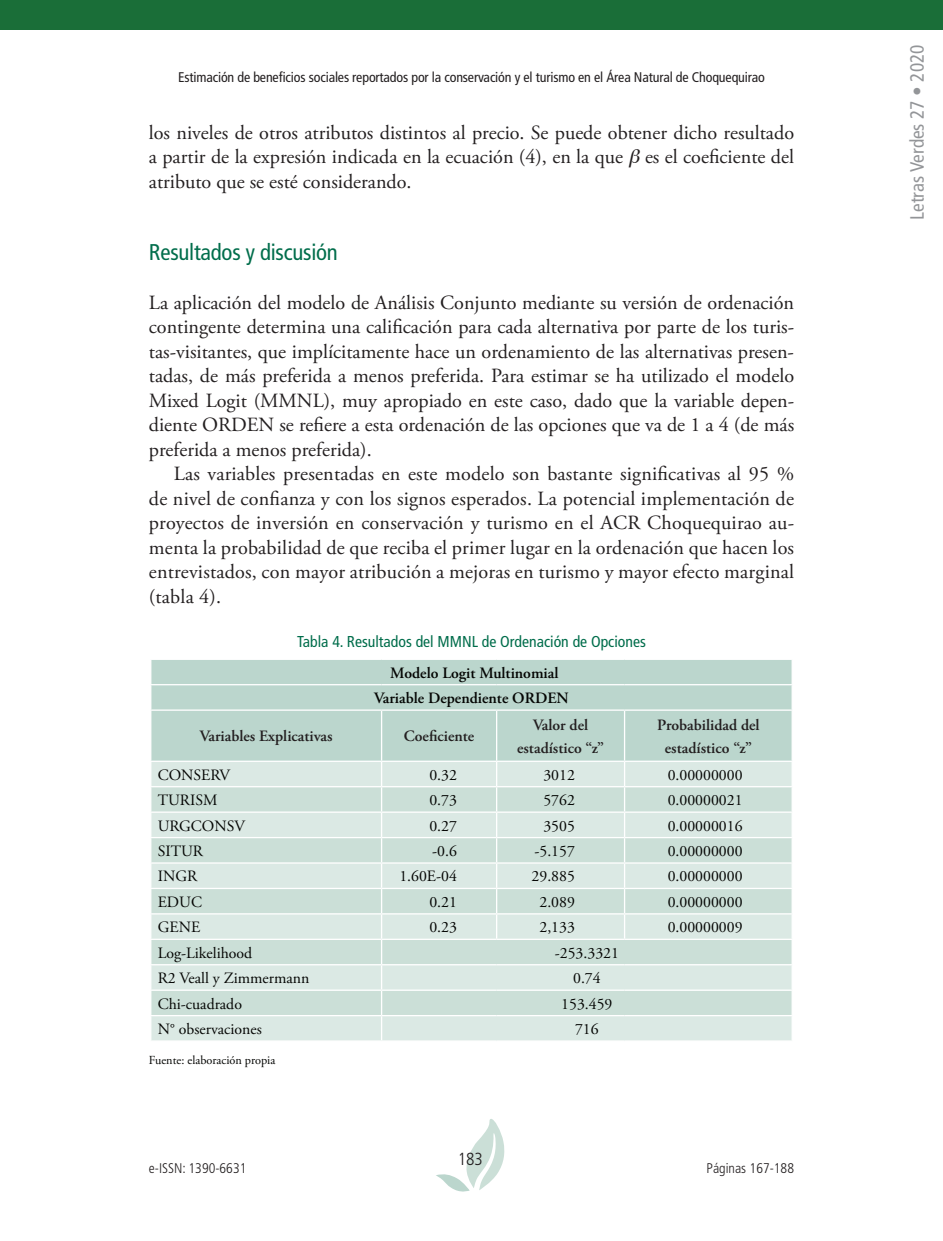
<style>
.page{position:relative;width:943px;height:1241px;background:#fff}
.page>*{position:absolute;margin:0;border:0;box-sizing:border-box;transform-origin:0 0}
.t1{font:condensed 22.75px "Frutiger";letter-spacing:-.01em;color:#006d4b}
.t2{font:20.12px/24.5px "Adobe Garamond Pro";color:#231f20;text-align:justify}
.t3{font:condensed 19.25px "Frutiger";color:#939598}
.t4{font:300 condensed 17.5px "Frutiger";color:#231f20}
.t5{font:15.75px "Adobe Garamond Pro";color:#040503}
.t6{font:600 15.75px/23.6px "Adobe Garamond Pro";color:#231f20;text-align:center}
.t7{font:condensed 15.75px "Frutiger";color:#006d4b}
.t8{font:600 15.75px/25.4px "Adobe Garamond Pro";color:#040503;text-align:center}
.t9{font:condensed 14px "Frutiger";letter-spacing:-.01em;color:#231f20}
.t10{font:300 condensed 14px "Frutiger";color:#231f20}
.t11{font:12.25px "Adobe Garamond Pro";color:#040503}
</style>
<div class="page">
<svg style="left:436px;top:1119px;width:69px;height:73px"></svg>
<div style="left:0;top:0;width:943px;height:30px;background:#1a6e38"></div>
<div style="left:151px;top:659px;width:640px;height:101px;background:#bbd6cd"></div>
<div style="left:151px;top:762px;width:640px;height:278px;background:#dbe9e4"></div>
<svg style="left:151px;top:787px;width:640px;height:227px;background:#d3e4dd"></svg>
<hr style="left:150px;top:684px;width:231px;height:1px;background:#fff">
<hr style="left:381px;top:684px;width:115px;height:1px;background:#fff">
<hr style="left:496px;top:684px;width:128px;height:1px;background:#fff">
<hr style="left:624px;top:684px;width:168px;height:1px;background:#fff">
<svg style="left:791px;top:660px;width:1px;height:49px"></svg>
<hr style="left:150px;top:709px;width:231px;height:1px;background:#fff">
<hr style="left:381px;top:709px;width:115px;height:1px;background:#fff">
<hr style="left:381px;top:710px;width:1px;height:50px;background:#fff">
<hr style="left:496px;top:709px;width:128px;height:1px;background:#fff">
<hr style="left:496px;top:710px;width:1px;height:50px;background:#fff">
<hr style="left:624px;top:709px;width:168px;height:1px;background:#fff">
<hr style="left:624px;top:710px;width:1px;height:50px;background:#fff">
<hr style="left:150px;top:786px;width:231px;height:1px;background:#fff">
<hr style="left:381px;top:786px;width:115px;height:1px;background:#fff">
<hr style="left:496px;top:786px;width:128px;height:1px;background:#fff">
<hr style="left:624px;top:786px;width:168px;height:1px;background:#fff">
<hr style="left:150px;top:811px;width:231px;height:1px;background:#fff">
<hr style="left:381px;top:811px;width:115px;height:1px;background:#fff">
<hr style="left:496px;top:811px;width:128px;height:1px;background:#fff">
<hr style="left:624px;top:811px;width:168px;height:1px;background:#fff">
<hr style="left:150px;top:836px;width:231px;height:2px;background:#fff">
<hr style="left:150px;top:862px;width:231px;height:1px;background:#fff">
<hr style="left:381px;top:836px;width:115px;height:2px;background:#fff">
<hr style="left:381px;top:862px;width:115px;height:1px;background:#fff">
<hr style="left:496px;top:836px;width:128px;height:2px;background:#fff">
<hr style="left:496px;top:862px;width:128px;height:1px;background:#fff">
<hr style="left:624px;top:836px;width:168px;height:2px;background:#fff">
<hr style="left:624px;top:862px;width:168px;height:1px;background:#fff">
<hr style="left:150px;top:887px;width:231px;height:2px;background:#fff">
<hr style="left:150px;top:913px;width:231px;height:1px;background:#fff">
<hr style="left:381px;top:887px;width:115px;height:2px;background:#fff">
<hr style="left:381px;top:913px;width:115px;height:1px;background:#fff">
<hr style="left:496px;top:887px;width:128px;height:2px;background:#fff">
<svg style="left:496px;top:762px;width:1px;height:176px"></svg>
<hr style="left:496px;top:913px;width:128px;height:1px;background:#fff">
<hr style="left:624px;top:887px;width:168px;height:2px;background:#fff">
<svg style="left:624px;top:762px;width:1px;height:176px"></svg>
<hr style="left:624px;top:913px;width:168px;height:1px;background:#fff">
<hr style="left:150px;top:938px;width:231px;height:1px;background:#fff">
<hr style="left:150px;top:963px;width:231px;height:2px;background:#fff">
<hr style="left:381px;top:938px;width:115px;height:1px;background:#fff">
<hr style="left:496px;top:938px;width:128px;height:1px;background:#fff">
<hr style="left:624px;top:938px;width:168px;height:1px;background:#fff">
<hr style="left:381px;top:963px;width:115px;height:2px;background:#fff">
<hr style="left:496px;top:963px;width:128px;height:2px;background:#fff">
<hr style="left:624px;top:963px;width:168px;height:2px;background:#fff">
<hr style="left:150px;top:989px;width:231px;height:1px;background:#fff">
<hr style="left:150px;top:1014px;width:231px;height:2px;background:#fff">
<hr style="left:381px;top:989px;width:115px;height:1px;background:#fff">
<svg style="left:381px;top:762px;width:1px;height:278px"></svg>
<hr style="left:496px;top:989px;width:128px;height:1px;background:#fff">
<hr style="left:624px;top:989px;width:168px;height:1px;background:#fff">
<svg style="left:791px;top:762px;width:1px;height:278px"></svg>
<hr style="left:381px;top:1014px;width:115px;height:2px;background:#fff">
<hr style="left:496px;top:1014px;width:128px;height:2px;background:#fff">
<hr style="left:624px;top:1014px;width:168px;height:2px;background:#fff">
<p class="t9" style="left:178px;top:69px;width:588px">Estimación de beneficios sociales reportados por la conservación y el turismo en el Área Natural de Choquequirao</p>
<p class="t2" style="left:149px;top:121px;width:646px">los niveles de otros atributos distintos al precio. Se puede obtener dicho resultado a partir de la expresión indicada en la ecuación (4), en la que es el coeficiente del atributo que se esté considerando.</p>
<p class="t1" style="left:149px;top:238px;width:190px">Resultados y discusión</p>
<p class="t2" style="left:149px;top:290px;width:647px">La aplicación del modelo de Análisis Conjunto mediante su versión de ordenación contingente determina una calificación para cada alternativa por parte de los turis&shy;tas-visitantes, que implícitamente hace un ordenamiento de las alternativas presen&shy;tadas, de más preferida a menos preferida. Para estimar se ha utilizado el modelo Mixed Logit (MMNL), muy apropiado en este caso, dado que la variable depen&shy;diente ORDEN se refiere a esta ordenación de las opciones que va de 1 a 4 (de más preferida a menos preferida).</p>
<p class="t2" style="left:149px;top:462px;width:646px;text-indent:25px">Las variables presentadas en este modelo son bastante significativas al 95 % de nivel de confianza y con los signos esperados. La potencial implementación de proyectos de inversión en conservación y turismo en el ACR Choquequirao au&shy;menta la probabilidad de que reciba el primer lugar en la ordenación que hacen los entrevistados, con mayor atribución a mejoras en turismo y mayor efecto marginal (tabla 4).</p>
<p class="t7" style="left:297px;top:632px;width:350px">Tabla 4. Resultados del MMNL de Ordenación de Opciones</p>
<p class="t8" style="left:374px;top:660px;width:196px">Modelo Logit Multinomial<br>Variable Dependiente ORDEN</p>
<p class="t6" style="left:200px;top:724px;width:134px">Variables Explicativas</p>
<p class="t6" style="left:404px;top:724px;width:72px">Coeficiente</p>
<p class="t6" style="left:517px;top:712px;width:89px">Valor del estadístico “z”</p>
<p class="t6" style="left:657px;top:712px;width:104px">Probabilidad del estadístico “z”</p>
<p class="t5" style="left:158px;top:765px;width:74px">CONSERV</p>
<p class="t5" style="left:429px;top:765px;width:29px">0.32</p>
<p class="t5" style="left:543px;top:765px;width:33px">3012</p>
<p class="t5" style="left:667px;top:765px;width:76px">0.00000000</p>
<p class="t5" style="left:158px;top:790px;width:61px">TURISM</p>
<p class="t5" style="left:429px;top:790px;width:29px">0.73</p>
<p class="t5" style="left:543px;top:790px;width:33px">5762</p>
<p class="t5" style="left:667px;top:790px;width:76px">0.00000021</p>
<p class="t5" style="left:158px;top:816px;width:89px">URGCONSV</p>
<p class="t5" style="left:429px;top:816px;width:29px">0.27</p>
<p class="t5" style="left:543px;top:816px;width:33px">3505</p>
<p class="t5" style="left:667px;top:816px;width:76px">0.00000016</p>
<p class="t5" style="left:158px;top:841px;width:47px">SITUR</p>
<p class="t5" style="left:432px;top:841px;width:26px">-0.6</p>
<p class="t5" style="left:534px;top:841px;width:42px">-5.157</p>
<p class="t5" style="left:667px;top:841px;width:76px">0.00000000</p>
<p class="t5" style="left:158px;top:866px;width:41px">INGR</p>
<p class="t5" style="left:399px;top:866px;width:59px">1.60E-04</p>
<p class="t5" style="left:531px;top:866px;width:45px">29.885</p>
<p class="t5" style="left:667px;top:866px;width:76px">0.00000000</p>
<p class="t5" style="left:158px;top:892px;width:46px">EDUC</p>
<p class="t5" style="left:429px;top:892px;width:29px">0.21</p>
<p class="t5" style="left:539px;top:892px;width:37px">2.089</p>
<p class="t5" style="left:667px;top:892px;width:76px">0.00000000</p>
<p class="t5" style="left:158px;top:917px;width:44px">GENE</p>
<p class="t5" style="left:429px;top:917px;width:29px">0.23</p>
<p class="t5" style="left:539px;top:917px;width:37px">2,133</p>
<p class="t5" style="left:667px;top:917px;width:76px">0.00000009</p>
<p class="t5" style="left:158px;top:943px;width:96px">Log-Likelihood</p>
<p class="t5" style="left:555px;top:943px;width:66px">-253.3321</p>
<p class="t5" style="left:158px;top:968px;width:153px">R2 Veall y Zimmermann</p>
<p class="t5" style="left:573px;top:968px;width:29px">0.74</p>
<p class="t5" style="left:158px;top:994px;width:86px">Chi-cuadrado</p>
<p class="t5" style="left:561px;top:994px;width:53px">153.459</p>
<p class="t5" style="left:158px;top:1019px;width:106px">N° observaciones</p>
<p class="t5" style="left:575px;top:1019px;width:25px">716</p>
<p class="t11" style="left:149px;top:1052px;width:128px">Fuente: elaboración propia</p>
<p class="t4" style="left:458px;top:1149px;width:27px">183</p>
<p class="t10" style="left:149px;top:1159px;width:99px">e-ISSN: 1390-6631</p>
<p class="t10" style="left:706px;top:1159px;width:89px">Páginas 167-188</p>
<p class="t3" style="left:906px;top:220px;width:177px;rotate:-90deg">Letras Verdes 27 • 2020</p>
</div>
